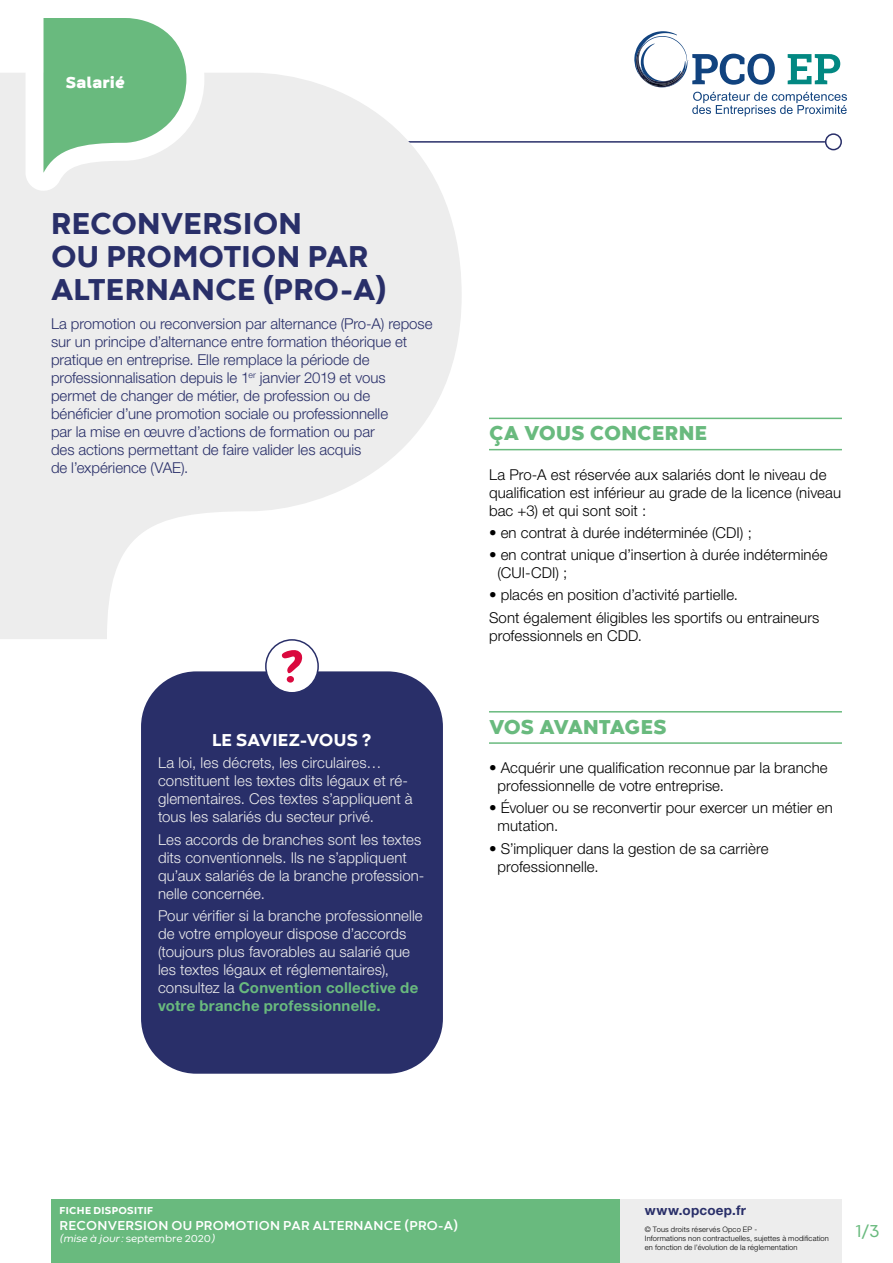
<style>
.page{position:relative;width:893px;height:1263px;background:#fff}
.page>*{position:absolute;margin:0;border:0;box-sizing:border-box;transform-origin:0 0}
.t1{font:800 31.5px/33px "Codec Warm";letter-spacing:.005em;color:#292f69}
.t2{font:800 21px "Codec Warm";color:#69ba7e}
.t3{font:800 18px "Codec Warm";letter-spacing:.005em;color:#fff}
.t4{font:18px "Codec Warm";color:#69ba7e}
.t5{font:800 16.5px "Codec Warm";letter-spacing:.005em;color:#fff}
.t6{font:300 15px/18px "Helvetica Neue LT Std";letter-spacing:.005em;color:#000}
.t7{font:300 15px/18px "Helvetica Neue LT Std";letter-spacing:.005em;color:#ededed}
.t8{font:300 15px/18px "Helvetica Neue LT Std";letter-spacing:-.005em;color:#292f69}
.t9{font:700 13.5px "Codec Warm";letter-spacing:.02em;color:#fff}
.t10{font:700 13.5px "Helvetica Neue LT Std";letter-spacing:.02em;color:#292f69}
.t11{font:10.5px "Codec Warm";color:#fff}
.t12{font:800 10.5px "Codec Warm";letter-spacing:.02em;color:#fff}
.t13{font:300 7.5px/9px "Helvetica Neue LT Std";letter-spacing:.025em;color:#000}
.s1{font-weight:700;color:#69ba7e}
.s2{font-style:italic}
</style>
<div class="page">
<hr style="left:200px;top:141px;width:625px;height:2px;background:#292f69">
<div style="left:825px;top:133px;width:17px;height:17px;border:2px solid #292f69;border-radius:50%"></div>
<div style="left:51px;top:1199px;width:570px;height:64px;background:#69ba7e"></div>
<div style="left:621px;top:1199px;width:221px;height:64px;background:#ededed"></div>
<svg style="left:0;top:73px;width:462px;height:566px;fill:#ededed"></svg>
<svg style="left:16px;top:18px;width:197px;height:187px"></svg>
<svg style="left:634px;top:31px;width:213px;height:85px"></svg>
<div style="left:141px;top:671px;width:302px;height:403px;background:#292f69;border-radius:55px"></div>
<hr style="left:489px;top:418px;width:353px;height:1px;background:#69ba7e">
<hr style="left:489px;top:449px;width:353px;height:1px;background:#69ba7e">
<hr style="left:489px;top:711px;width:353px;height:1px;background:#69ba7e">
<hr style="left:489px;top:742px;width:353px;height:2px;background:#69ba7e">
<div style="left:266px;top:640px;width:52px;height:53px;background:#fff;border-radius:50%"></div>
<div style="left:265px;top:639px;width:54px;height:54px;border:2px solid #292f69;border-radius:50%"></div>
<svg style="left:282px;top:650px;width:20px;height:33px"></svg>
<p class="t5" style="left:66px;top:71px;width:61px">Salarié</p>
<h1 class="t1" style="left:51px;top:209px;width:337px">RECONVERSION<br>OU PROMOTION PAR<br>ALTERNANCE (PRO-A)</h1>
<p class="t8" style="left:51px;top:315px;width:383px">La promotion ou reconversion par alternance (Pro-A) repose sur un principe d’alternance entre formation théorique et pratique en entreprise. Elle remplace la période de professionnalisation depuis le 1<sup>er</sup> janvier 2019 et vous permet de changer de métier, de profession ou de bénéficier d’une promotion sociale ou professionnelle<br>par la mise en œuvre d’actions de formation ou par<br>des actions permettant de faire valider les acquis<br>de l’expérience (VAE).</p>
<p class="t3" style="left:212px;top:728px;width:160px">LE SAVIEZ-VOUS ?</p>
<p class="t7" style="left:158px;top:754px;width:256px">La loi, les décrets, les circulaires… constituent les textes dits légaux et ré&shy;glementaires. Ces textes s’appliquent à tous les salariés du secteur privé.</p>
<p class="t7" style="left:158px;top:830px;width:268px">Les accords de branches sont les textes dits conventionnels. Ils ne s’appliquent qu’aux salariés de la branche profession&shy;nelle concernée.</p>
<p class="t7" style="left:158px;top:906px;width:266px">Pour vérifier si la branche professionnelle de votre employeur dispose d’accords (toujours plus favorables au salarié que les textes légaux et réglementaires), consultez la <span class="s1">Convention collective de votre branche professionnelle.</span></p>
<h2 class="t2" style="left:489px;top:419px;width:220px">ÇA VOUS CONCERNE</h2>
<p class="t6" style="left:489px;top:465px;width:354px">La Pro-A est réservée aux salariés dont le niveau de qualification est inférieur au grade de la licence (niveau bac +3) et qui sont soit :</p>
<p class="t6" style="left:489px;top:523px;width:264px">• en contrat à durée indéterminée (CDI) ;</p>
<p class="t6" style="left:497px;top:545px;width:331px;text-indent:-9px">• en contrat unique d’insertion à durée indéterminée (CUI-CDI) ;</p>
<p class="t6" style="left:489px;top:584px;width:332px;line-height:22.2px">• placés en position d’activité partielle.<br>Sont également éligibles les sportifs ou entraineurs</p>
<p class="t6" style="left:489px;top:626px;width:155px">professionnels en CDD.</p>
<h2 class="t2" style="left:489px;top:713px;width:179px">VOS AVANTAGES</h2>
<p class="t6" style="left:497px;top:758px;width:332px;text-indent:-9px">• Acquérir une qualification reconnue par la branche professionnelle de votre entreprise.</p>
<p class="t6" style="left:497px;top:799px;width:337px;text-indent:-9px">• Évoluer ou se reconvertir pour exercer un métier en mutation.</p>
<p class="t6" style="left:497px;top:839px;width:273px;text-indent:-9px">• S’impliquer dans la gestion de sa carrière professionnelle.</p>
<p class="t12" style="left:60px;top:1204px;width:95px">FICHE DISPOSITIF</p>
<p class="t9" style="left:60px;top:1217px;width:400px">RECONVERSION OU PROMOTION PAR ALTERNANCE (PRO-A)</p>
<p class="t11" style="left:60px;top:1233px;width:156px"><span class="s2">(mise à jour :</span> septembre 2020<span class="s2">)</span></p>
<p class="t10" style="left:645px;top:1202px;width:103px">www.opcoep.fr</p>
<p class="t13" style="left:645px;top:1225px;width:186px">© Tous droits réservés Opco EP -<br>Informations non contractuelles, sujettes à modification en fonction de l’évolution de la réglementation</p>
<p class="t4" style="left:855px;top:1220px;width:26px">1/3</p>
</div>
